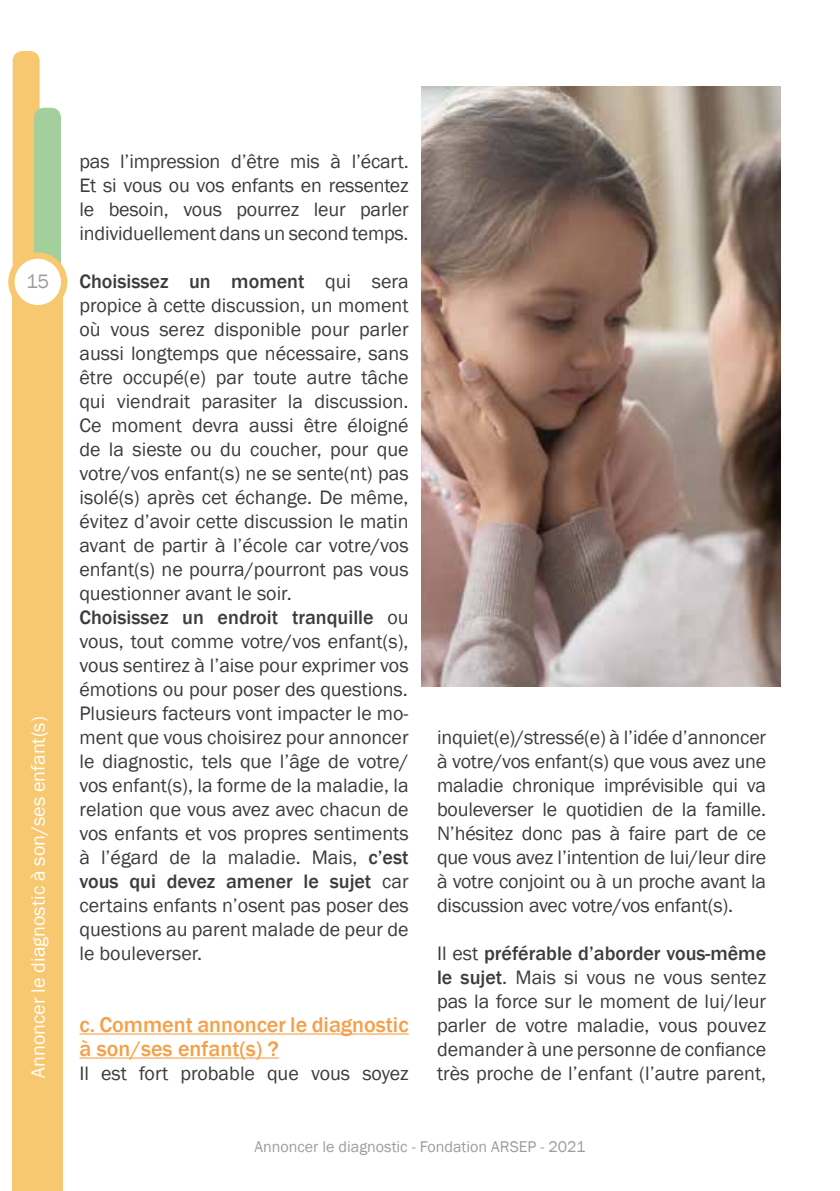
<style>
.page{position:relative;width:840px;height:1191px;background:#fff}
.page>*{position:absolute;margin:0;border:0;box-sizing:border-box;transform-origin:0 0}
.t1{font:500 22px/24px "Franklin Gothic";color:#f5a049}
.t2{font:20px/24px "Franklin Gothic";color:#3c3c3b;text-align:justify}
.t3{font:20px "Franklin Gothic";color:#fff}
.t4{font:20px "Franklin Gothic";color:#9d9d9c}
.t5{font:16px "Franklin Gothic";color:#9d9d9c}
.s1{font-weight:500}
</style>
<div class="page">
<div style="left:13px;top:51px;width:27px;height:300px;background:#f7c86f;border-radius:10px"></div>
<div style="left:34px;top:108px;width:27px;height:208px;background:#a2cf9c;border-radius:10px"></div>
<div style="left:13px;top:274px;width:50px;height:917px;background:#f7c86f"></div>
<svg style="left:11px;top:255px;width:53px;height:53px;background:#fdf7ec"></svg>
<div style="left:8px;top:252px;width:59px;height:59px;border:6px solid #f7c86f;border-radius:50%"></div>
<hr style="left:79px;top:1033px;width:329px;height:1px;background:#f5a049">
<hr style="left:79px;top:1057px;width:200px;height:1px;background:#f5a049">
<img style="left:421px;top:86px;width:359px;height:600px">
<p class="t4" style="left:26px;top:269px;width:25px">15</p>
<p class="t3" style="left:26px;top:1077px;width:363px;rotate:-90deg">Annoncer le diagnostic à son/ses enfant(s)</p>
<p class="t2" style="left:79px;top:150px;width:330px">pas l’impression d’être mis à l’écart.<br>Et si vous ou vos enfants en ressentez le besoin, vous pourrez leur parler individuellement dans un second temps.</p>
<p class="t2" style="left:79px;top:270px;width:330px;text-align:left"><span class="s1">Choisissez un moment</span> qui sera propice à cette discussion, un moment où vous serez disponible pour parler aussi longtemps que nécessaire, sans être occupé(e) par toute autre tâche qui viendrait parasiter la discussion.<br>Ce moment devra aussi être éloigné de la sieste ou du coucher, pour que votre/vos enfant(s) ne se sente(nt) pas isolé(s) après cet échange. De même, évitez d’avoir cette discussion le matin avant de partir à l’école car votre/vos enfant(s) ne pourra/pourront pas vous questionner avant le soir.<br><span class="s1">Choisissez un endroit tranquille</span> ou vous, tout comme votre/vos enfant(s), vous sentirez à l’aise pour exprimer vos émotions ou pour poser des questions.<br>Plusieurs facteurs vont impacter le mo&shy;ment que vous choisirez pour annoncer le diagnostic, tels que l’âge de votre/ vos enfant(s), la forme de la maladie, la relation que vous avez avec chacun de vos enfants et vos propres sentiments à l’égard de la maladie. Mais, <span class="s1">c’est vous qui devez amener le sujet</span> car certains enfants n’osent pas poser des questions au parent malade de peur de le bouleverser.</p>
<p class="t1" style="left:79px;top:1013px;width:330px">c. Comment annoncer le diagnostic à son/ses enfant(s) ?</p>
<p class="t2" style="left:79px;top:1062px;width:330px">Il est fort probable que vous soyez</p>
<p class="t2" style="left:437px;top:726px;width:330px">inquiet(e)/stressé(e) à l’idée d’annoncer à votre/vos enfant(s) que vous avez une maladie chronique imprévisible qui va bouleverser le quotidien de la famille.<br>N’hésitez donc pas à faire part de ce que vous avez l’intention de lui/leur dire à votre conjoint ou à un proche avant la discussion avec votre/vos enfant(s).</p>
<p class="t2" style="left:437px;top:942px;width:330px">Il est <span class="s1">préférable d’aborder vous-même le sujet</span>. Mais si vous ne vous sentez pas la force sur le moment de lui/leur parler de votre maladie, vous pouvez demander à une personne de confiance très proche de l’enfant (l’autre parent,</p>
<p class="t5" style="left:254px;top:1137px;width:332px">Annoncer le diagnostic - Fondation ARSEP - 2021</p>
</div>
